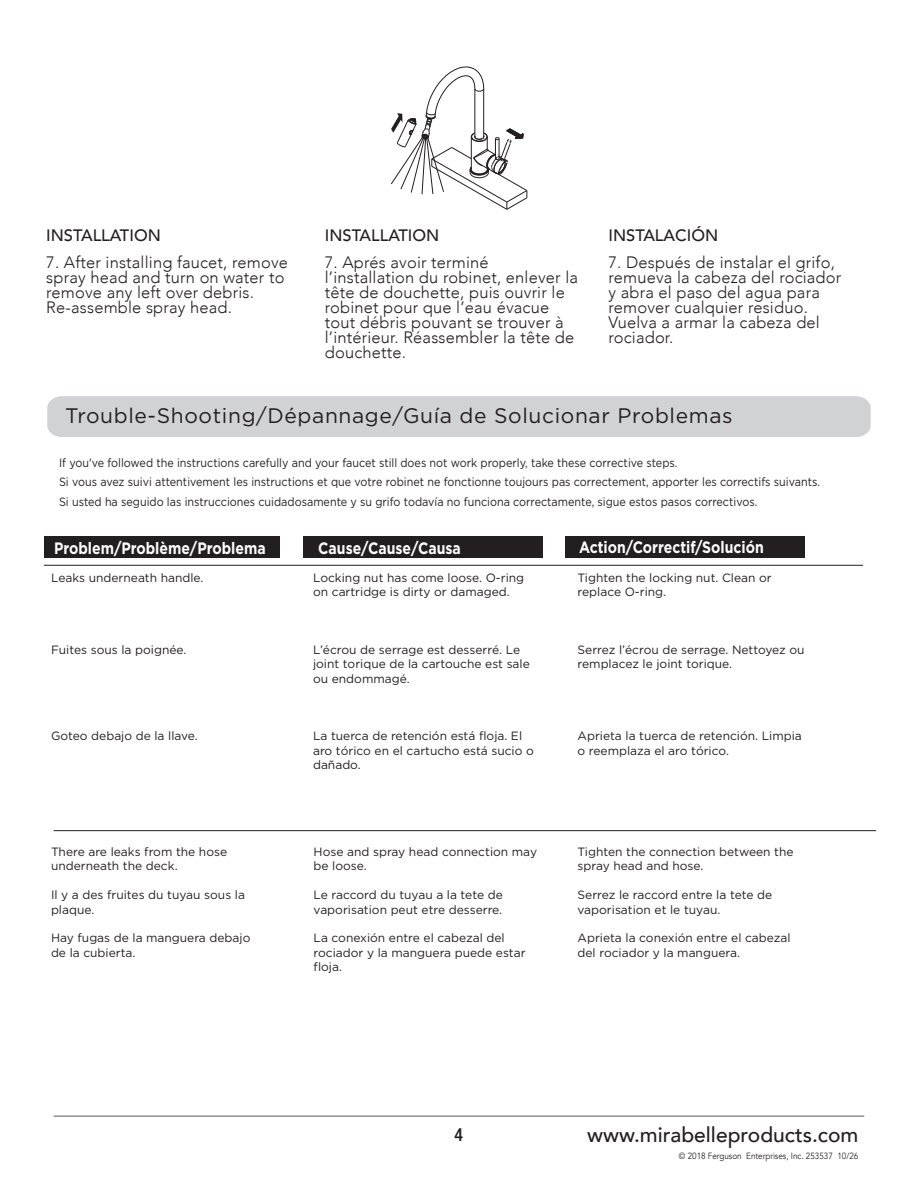
<style>
.page{position:relative;width:918px;height:1188px;background:#fff}
.page>*{position:absolute;margin:0;border:0;box-sizing:border-box;transform-origin:0 0}
.t1{font:21px "Gotham";letter-spacing:.03em;color:#231f20}
.t2{font:500 21px "Avenir";color:#231f20}
.t3{font:500 condensed 18px "Helvetica Neue LT Std";color:#231f20}
.t4{font:300 16.5px/15px "Avenir";letter-spacing:.01em;color:#231f20}
.t5{font:700 16.5px "Gotham";color:#fff;scale:.85 1}
.t6{font:500 16.5px "Avenir";color:#231f20}
.t7{font:12px/14.4px "Gotham";color:#231f20}
.t8{font:12px/19.5px "Gotham";color:#231f20;scale:.9 1}
.t9{font:9px "Avenir";color:#231f20;scale:.9 1}
</style>
<div class="page">
<hr style="left:54px;top:1116px;width:810px;height:1px;background:#57585a">
<div style="left:47px;top:396px;width:824px;height:41px;background:#d1d2d4"></div>
<hr style="left:44px;top:565px;width:819px;height:1px;background:#231f20">
<div style="left:44px;top:536px;width:236px;height:22px;background:#231f20"></div>
<div style="left:303px;top:536px;width:239px;height:22px;background:#231f20"></div>
<div style="left:565px;top:536px;width:240px;height:22px;background:#231f20"></div>
<hr style="left:54px;top:830px;width:822px;height:1px;background:#231f20">
<svg style="left:391px;top:66px;width:137px;height:144px"></svg>
<h3 class="t6" style="left:46px;top:221px;width:116px">INSTALLATION</h3>
<h3 class="t6" style="left:325px;top:221px;width:116px">INSTALLATION</h3>
<h3 class="t6" style="left:608px;top:221px;width:111px">INSTALACIÓN</h3>
<h3 class="t4" style="left:46px;top:255px;width:243px">7. After installing faucet, remove spray head and turn on water to remove any left over debris.<br>Re-assemble spray head.</h3>
<h3 class="t4" style="left:608px;top:255px;width:234px">7. Después de instalar el grifo, remueva la cabeza del rociador y abra el paso del agua para remover cualquier residuo.<br>Vuelva a armar la cabeza del rociador.</h3>
<h3 class="t4" style="left:325px;top:255px;width:255px">7. Aprés avoir terminé l’installation du robinet, enlever la tête de douchette, puis ouvrir le robinet pour que l’eau évacue tout débris pouvant se trouver à l’intérieur. Réassembler la tête de douchette.</h3>
<h1 class="t1" style="left:65px;top:404px;width:669px">Trouble-Shooting/Dépannage/Guía de Solucionar Problemas</h1>
<p class="t8" style="left:59px;top:452px;width:847px">If you've followed the instructions carefully and your faucet still does not work properly, take these corrective steps.<br>Si vous avez suivi attentivement les instructions et que votre robinet ne fonctionne toujours pas correctement, apporter les correctifs suivants.<br>Si usted ha seguido las instrucciones cuidadosamente y su grifo todavía no funciona correctamente, sigue estos pasos correctivos.</p>
<h3 class="t5" style="left:54px;top:537px;width:250px">Problem/Problème/Problema</h3>
<h3 class="t5" style="left:318px;top:537px;width:169px">Cause/Cause/Causa</h3>
<h3 class="t5" style="left:579px;top:536px;width:219px">Action/Correctif/Solución</h3>
<p class="t7" style="left:313px;top:570px;width:213px">Locking nut has come loose. O-ring on cartridge is dirty or damaged.</p>
<p class="t7" style="left:578px;top:570px;width:196px">Tighten the locking nut. Clean or replace O-ring.</p>
<p class="t7" style="left:51px;top:570px;width:154px">Leaks underneath handle.</p>
<p class="t7" style="left:51px;top:642px;width:137px">Fuites sous la poignée.</p>
<p class="t7" style="left:313px;top:642px;width:218px">L’écrou de serrage est desserré. Le joint torique de la cartouche est sale ou endommagé.</p>
<p class="t7" style="left:578px;top:642px;width:229px">Serrez l’écrou de serrage. Nettoyez ou remplacez le joint torique.</p>
<p class="t7" style="left:51px;top:729px;width:148px">Goteo debajo de la llave.</p>
<p class="t7" style="left:313px;top:728px;width:222px">La tuerca de retención está floja. El aro tórico en el cartucho está sucio o dañado.</p>
<p class="t7" style="left:578px;top:728px;width:226px">Aprieta la tuerca de retención. Limpia o reemplaza el aro tórico.</p>
<p class="t7" style="left:51px;top:844px;width:178px">There are leaks from the hose underneath the deck.</p>
<p class="t7" style="left:51px;top:888px;width:196px">Il y a des fruites du tuyau sous la plaque.</p>
<p class="t7" style="left:51px;top:931px;width:201px">Hay fugas de la manguera debajo de la cubierta.</p>
<p class="t7" style="left:314px;top:844px;width:225px">Hose and spray head connection may be loose.</p>
<p class="t7" style="left:314px;top:888px;width:191px">Le raccord du tuyau a la tete de vaporisation peut etre desserre.</p>
<p class="t7" style="left:314px;top:931px;width:213px">La conexión entre el cabezal del rociador y la manguera puede estar floja.</p>
<p class="t7" style="left:578px;top:844px;width:218px">Tighten the connection between the spray head and hose.</p>
<p class="t7" style="left:578px;top:888px;width:196px">Serrez le raccord entre la tete de vaporisation et le tuyau.</p>
<p class="t7" style="left:578px;top:931px;width:214px">Aprieta la conexión entre el cabezal del rociador y la manguera.</p>
<h2 class="t3" style="left:455px;top:1124px;width:10px">4</h2>
<h1 class="t2" style="left:587px;top:1116px;width:273px">www.mirabelleproducts.com</h1>
<p class="t9" style="left:679px;top:1150px;width:201px">© 2018 Ferguson Enterprises, Inc. 253537 10/26</p>
</div>
